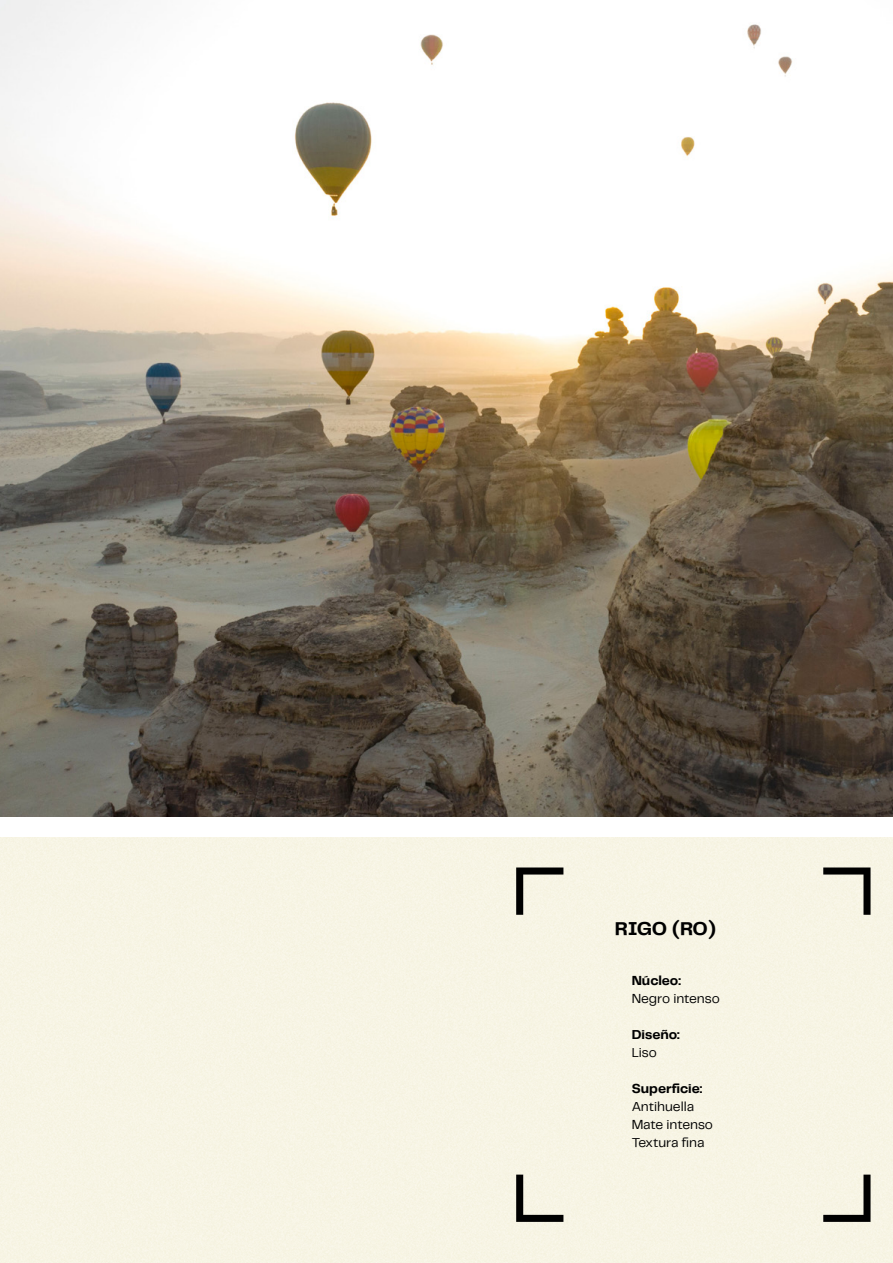
<style>
.page{position:relative;width:893px;height:1263px;background:#fff}
.page>*{position:absolute;margin:0;border:0;box-sizing:border-box;transform-origin:0 0}
.t1{font:700 19.5px "Telegraf";letter-spacing:-.025em;color:#000}
.t2{font:13.5px/18px "Telegraf";letter-spacing:-.005em;color:#000}
.t3{font:700 13.5px "Telegraf";letter-spacing:-.005em;color:#000}
</style>
<div class="page">
<div style="left:0;top:838px;width:893px;height:425px;background:#f7f4e4"></div>
<img style="left:0;top:0;width:893px;height:816px">
<svg style="left:823px;top:1174px;width:47px;height:48px;background:#b6b4a8"></svg>
<svg style="left:516px;top:1174px;width:47px;height:48px;background:#b3b1a6"></svg>
<svg style="left:823px;top:867px;width:47px;height:48px;background:#b6b4a8"></svg>
<svg style="left:516px;top:867px;width:47px;height:48px;background:#b3b1a6"></svg>
<h1 class="t1" style="left:615px;top:915px;width:103px">RIGO (RO)</h1>
<p class="t3" style="left:632px;top:972px;width:51px">Núcleo:</p>
<p class="t2" style="left:632px;top:989px;width:90px">Negro intenso</p>
<p class="t3" style="left:632px;top:1026px;width:50px">Diseño:</p>
<p class="t2" style="left:632px;top:1043px;width:27px">Liso</p>
<p class="t3" style="left:632px;top:1080px;width:72px">Superficie:</p>
<p class="t2" style="left:632px;top:1097px;width:83px">Antihuella<br>Mate intenso<br>Textura fina</p>
</div>
